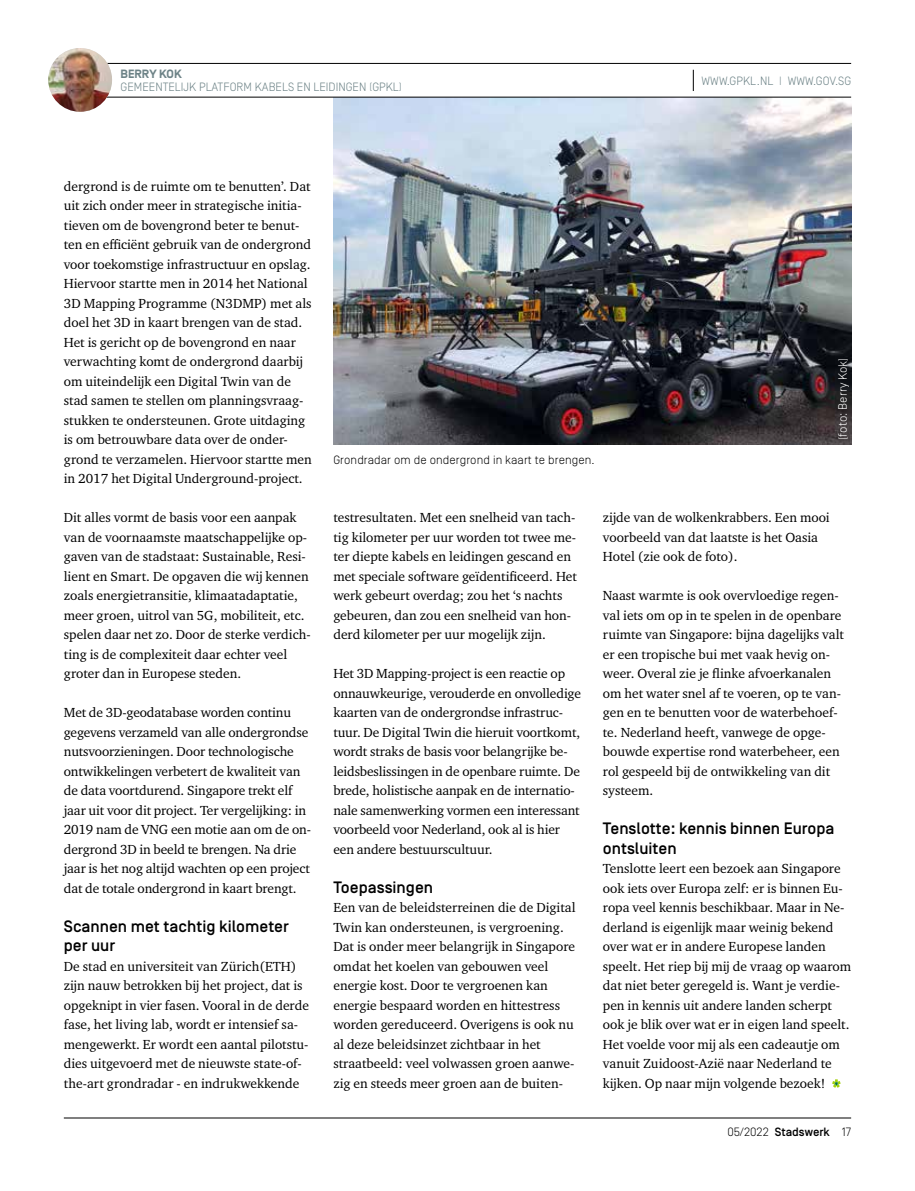
<style>
.page{position:relative;width:915px;height:1191px;background:#fff}
.page>*{position:absolute;margin:0;border:0;box-sizing:border-box;transform-origin:0 0}
.t1{font:500 16.5px/19.5px "Simplon BP";color:#000}
.t2{font:13.5px/19.5px "Charter ITC Std";color:#000}
.t3{font:300 12px "Simplon BP";color:#6d8387}
.t4{font:300 12px "Simplon BP";letter-spacing:.01em;color:#000}
.t5{font:300 12px "Simplon BP";letter-spacing:.01em;color:#fff}
.t6{font:700 12px "Simplon BP";color:#6d8387}
.s1{font-weight:500}
</style>
<div class="page">
<hr style="left:64px;top:1117px;width:786px;height:1px;background:#000">
<img style="left:333px;top:98px;width:517px;height:346px">
<hr style="left:64px;top:97px;width:786px;height:1px;background:#000">
<hr style="left:64px;top:63px;width:786px;height:1px;background:#000">
<svg style="left:692px;top:70px;width:1px;height:21px"></svg>
<svg style="left:832px;top:1079px;width:8px;height:8px"></svg>
<img style="left:48px;top:48px;width:64px;height:64px;border-radius:32px">
<p class="t6" style="left:120px;top:67px;width:63px">BERRY KOK</p>
<p class="t3" style="left:120px;top:80px;width:283px">GEMEENTELIJK PLATFORM KABELS EN LEIDINGEN (GPKL)</p>
<p class="t3" style="left:701px;top:74px;width:151px">WWW.GPKL.NL | WWW.GOV.SG</p>
<p class="t2" style="left:64px;top:176px;width:249px">dergrond is de ruimte om te benutten’. Dat uit zich onder meer in strategische initia&shy;tieven om de bovengrond beter te benut&shy;ten en efficiënt gebruik van de ondergrond voor toekomstige infrastructuur en opslag.<br>Hiervoor startte men in 2014 het National 3D Mapping Programme (N3DMP) met als doel het 3D in kaart brengen van de stad.<br>Het is gericht op de bovengrond en naar verwachting komt de ondergrond daarbij om uiteindelijk een Digital Twin van de stad samen te stellen om planningsvraag&shy;stukken te ondersteunen. Grote uitdaging is om betrouwbare data over de onder&shy;grond te verzamelen. Hiervoor startte men in 2017 het Digital Underground-project.</p>
<p class="t2" style="left:64px;top:507px;width:248px">Dit alles vormt de basis voor een aanpak van de voornaamste maatschappelijke op&shy;gaven van de stadstaat: Sustainable, Resi&shy;lient en Smart. De opgaven die wij kennen zoals energietransitie, klimaatadaptatie, meer groen, uitrol van 5G, mobiliteit, etc. spelen daar net zo. Door de sterke verdich&shy;ting is de complexiteit daar echter veel groter dan in Europese steden.</p>
<p class="t2" style="left:64px;top:702px;width:248px">Met de 3D-geodatabase worden continu gegevens verzameld van alle ondergrondse nutsvoorzieningen. Door technologische ontwikkelingen verbetert de kwaliteit van de data voortdurend. Singapore trekt elf jaar uit voor dit project. Ter vergelijking: in 2019 nam de VNG een motie aan om de on&shy;dergrond 3D in beeld te brengen. Na drie jaar is het nog altijd wachten op een project dat de totale ondergrond in kaart brengt.</p>
<p class="t1" style="left:64px;top:916px;width:226px">Scannen met tachtig kilometer per uur</p>
<p class="t2" style="left:64px;top:956px;width:246px">De stad en universiteit van Zürich(ETH) zijn nauw betrokken bij het project, dat is opgeknipt in vier fasen. Vooral in de derde fase, het living lab, wordt er intensief sa&shy;mengewerkt. Er wordt een aantal pilotstu&shy;dies uitgevoerd met de nieuwste state-of&shy;the-art grondradar - en indrukwekkende</p>
<p class="t4" style="left:333px;top:452px;width:263px">Grondradar om de ondergrond in kaart te brengen.</p>
<p class="t5" style="left:835px;top:440px;width:84px;rotate:-90deg">(foto: Berry Kok)</p>
<p class="t2" style="left:333px;top:507px;width:245px">testresultaten. Met een snelheid van tach&shy;tig kilometer per uur worden tot twee me&shy;ter diepte kabels en leidingen gescand en met speciale software geïdentificeerd. Het werk gebeurt overdag; zou het ‘s nachts gebeuren, dan zou een snelheid van hon&shy;derd kilometer per uur mogelijk zijn.</p>
<p class="t2" style="left:333px;top:663px;width:249px">Het 3D Mapping-project is een reactie op onnauwkeurige, verouderde en onvolledige kaarten van de ondergrondse infrastruc&shy;tuur. De Digital Twin die hieruit voortkomt, wordt straks de basis voor belangrijke be&shy;leidsbeslissingen in de openbare ruimte. De brede, holistische aanpak en de internatio&shy;nale samenwerking vormen een interessant voorbeeld voor Nederland, ook al is hier een andere bestuurscultuur.</p>
<p class="t1" style="left:333px;top:877px;width:101px">Toepassingen</p>
<p class="t2" style="left:333px;top:897px;width:243px">Een van de beleidsterreinen die de Digital Twin kan ondersteunen, is vergroening.<br>Dat is onder meer belangrijk in Singapore omdat het koelen van gebouwen veel energie kost. Door te vergroenen kan energie bespaard worden en hittestress worden gereduceerd. Overigens is ook nu al deze beleidsinzet zichtbaar in het straatbeeld: veel volwassen groen aanwe&shy;zig en steeds meer groen aan de buiten-</p>
<p class="t2" style="left:602px;top:507px;width:228px">zijde van de wolkenkrabbers. Een mooi voorbeeld van dat laatste is het Oasia<br>Hotel (zie ook de foto).</p>
<p class="t2" style="left:602px;top:585px;width:242px">Naast warmte is ook overvloedige regen&shy;val iets om op in te spelen in de openbare ruimte van Singapore: bijna dagelijks valt er een tropische bui met vaak hevig on&shy;weer. Overal zie je flinke afvoerkanalen om het water snel af te voeren, op te van&shy;gen en te benutten voor de waterbehoef&shy;te. Nederland heeft, vanwege de opge&shy;bouwde expertise rond waterbeheer, een rol gespeeld bij de ontwikkeling van dit systeem.</p>
<p class="t1" style="left:602px;top:819px;width:233px">Tenslotte: kennis binnen Europa ontsluiten</p>
<p class="t2" style="left:602px;top:858px;width:250px">Tenslotte leert een bezoek aan Singapore ook iets over Europa zelf: er is binnen Eu&shy;ropa veel kennis beschikbaar. Maar in Ne&shy;derland is eigenlijk maar weinig bekend over wat er in andere Europese landen speelt. Het riep bij mij de vraag op waarom dat niet beter geregeld is. Want je verdie&shy;pen in kennis uit andere landen scherpt ook je blik over wat er in eigen land speelt.<br>Het voelde voor mij als een cadeautje om vanuit Zuidoost-Azië naar Nederland te kijken. Op naar mijn volgende bezoek!</p>
<p class="t4" style="left:727px;top:1125px;width:125px">05/2022 <span class="s1">Stadswerk</span> 17</p>
</div>
